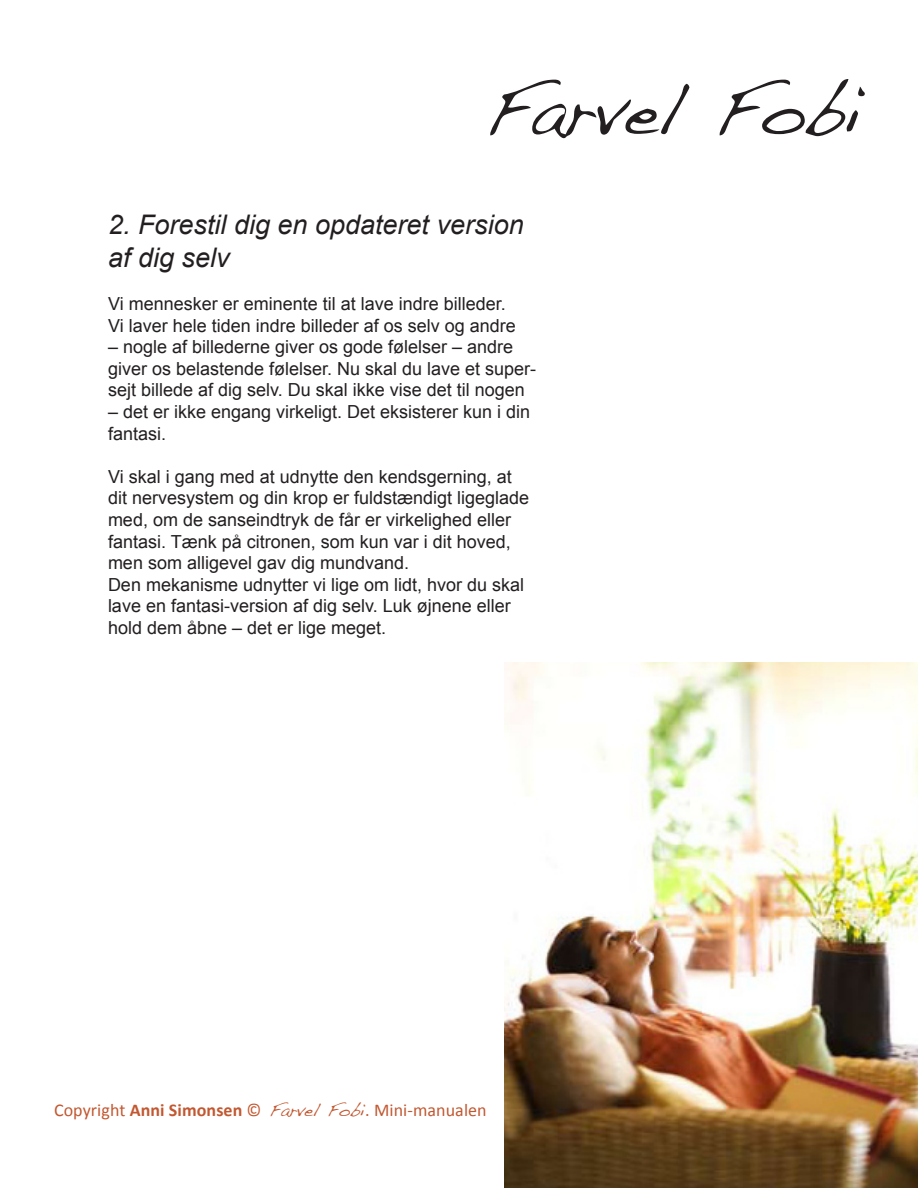
<style>
.page{position:relative;width:918px;height:1188px;background:#fff}
.page>*{position:absolute;margin:0;border:0;box-sizing:border-box;transform-origin:0 0}
.t1{font:72px "Handwriting Dakota";color:#231f20}
.t2{font:italic 27px/32.4px "Arial";color:#231f20}
.t3{font:18px/21.6px "Arial";color:#231f20}
.t4{font:18px "Calibri";letter-spacing:.005em;color:#c25831}
.s1{font-weight:700}
.s2{font-family:"Handwriting Dakota"}
</style>
<div class="page">
<img style="left:504px;top:663px;width:414px;height:525px">
<p class="t1" style="left:485px;top:67px;width:381px">Farvel Fobi</p>
<p class="t2" style="left:108px;top:209px;width:417px">2. Forestil dig en opdateret version af dig selv</p>
<p class="t3" style="left:108px;top:293px;width:409px">Vi mennesker er eminente til at lave indre billeder.<br>Vi laver hele tiden indre billeder af os selv og andre</p>
<p class="t3" style="left:108px;top:336px;width:430px">– nogle af billederne giver os gode følelser – andre giver os belastende følelser. Nu skal du lave et super&shy;sejt billede af dig selv. Du skal ikke vise det til nogen</p>
<p class="t3" style="left:108px;top:401px;width:424px">– det er ikke engang virkeligt. Det eksisterer kun i din fantasi.</p>
<p class="t3" style="left:108px;top:466px;width:423px">Vi skal i gang med at udnytte den kendsgerning, at dit nervesystem og din krop er fuldstændigt ligeglade med, om de sanseindtryk de får er virkelighed eller fantasi. Tænk på citronen, som kun var i dit hoved, men som alligevel gav dig mundvand.</p>
<p class="t3" style="left:108px;top:574px;width:418px">Den mekanisme udnytter vi lige om lidt, hvor du skal lave en fantasi-version af dig selv. Luk øjnene eller hold dem åbne – det er lige meget.</p>
<p class="t4" style="left:54px;top:1099px;width:434px">Copyright <span class="s1">Anni Simonsen</span> © <span class="s2">Farvel Fobi</span>. Mini-manualen</p>
</div>
